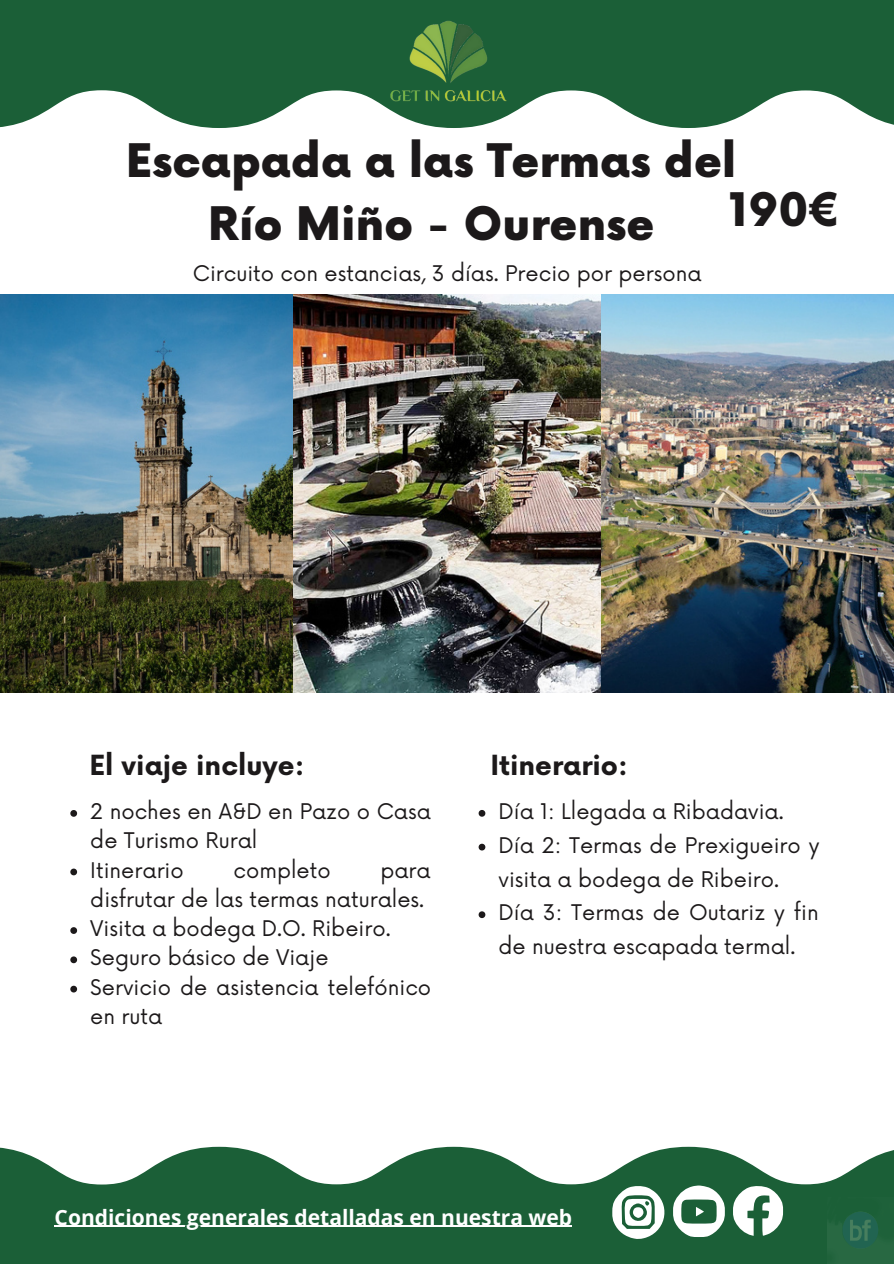
<style>
.page{position:relative;width:894px;height:1264px;background:#fff}
.page>*{position:absolute;margin:0;border:0;box-sizing:border-box;transform-origin:0 0}
.t1{font:900 45px/63px "Now";color:#1c191a;text-align:center}
.t2{font:700 27px "Now";color:#1c191a}
.t3{font:21px/29.2px "Now";color:#1c191a}
.t4{font:700 21px "Open Sans";color:#fff}
</style>
<div class="page">
<svg style="left:0;top:0;width:893px;height:128px;fill:#1b5f37"></svg>
<img style="left:0;top:295px;width:893px;height:397px">
<svg style="left:0;top:1146px;width:893px;height:117px;fill:#1b5f37"></svg>
<svg style="left:732px;top:1185px;width:50px;height:50px"></svg>
<svg style="left:612px;top:1185px;width:112px;height:54px"></svg>
<img style="left:383px;top:1px;width:128px;height:127px">
<svg style="left:478px;top:810px;width:7px;height:6px"></svg>
<svg style="left:478px;top:843px;width:7px;height:7px"></svg>
<svg style="left:478px;top:911px;width:7px;height:7px"></svg>
<svg style="left:70px;top:810px;width:7px;height:6px"></svg>
<svg style="left:70px;top:868px;width:7px;height:7px"></svg>
<svg style="left:70px;top:927px;width:7px;height:6px"></svg>
<svg style="left:70px;top:956px;width:7px;height:7px"></svg>
<svg style="left:70px;top:985px;width:7px;height:7px"></svg>
<hr style="left:55px;top:1225px;width:517px;height:1px;background:#fff">
<img style="left:826px;top:1196px;width:67px;height:67px">
<h1 class="t1" style="left:126px;top:132px;width:612px">Escapada a las Termas del<br>Río Miño - Ourense</h1>
<p class="t3" style="left:193px;top:260px;width:510px">Circuito con estancias, 3 días. Precio por persona</p>
<h1 class="t1" style="left:728px;top:181px;width:114px">190€</h1>
<p class="t2" style="left:89px;top:751px;width:216px">El viaje incluye:</p>
<p class="t2" style="left:490px;top:751px;width:139px">Itinerario:</p>
<p class="t3" style="left:498px;top:795px;width:322px;line-height:33.8px">Día 1: Llegada a Ribadavia.<br>Día 2: Termas de Prexigueiro y visita a bodega de Ribeiro.<br>Día 3: Termas de Outariz y fin de nuestra escapada termal.</p>
<p class="t3" style="left:90px;top:797px;width:342px">2 noches en A&amp;D en Pazo o Casa de Turismo Rural<br>Itinerario</p>
<p class="t3" style="left:233px;top:856px;width:99px">completo</p>
<p class="t3" style="left:90px;top:856px;width:342px;text-indent:290px">para disfrutar de las termas naturales.<br>Visita a bodega D.O. Ribeiro.<br>Seguro básico de Viaje<br>Servicio de asistencia telefónico en ruta</p>
<p class="t4" style="left:55px;top:1202px;width:519px">Condiciones generales detalladas en nuestra web</p>
</div>
